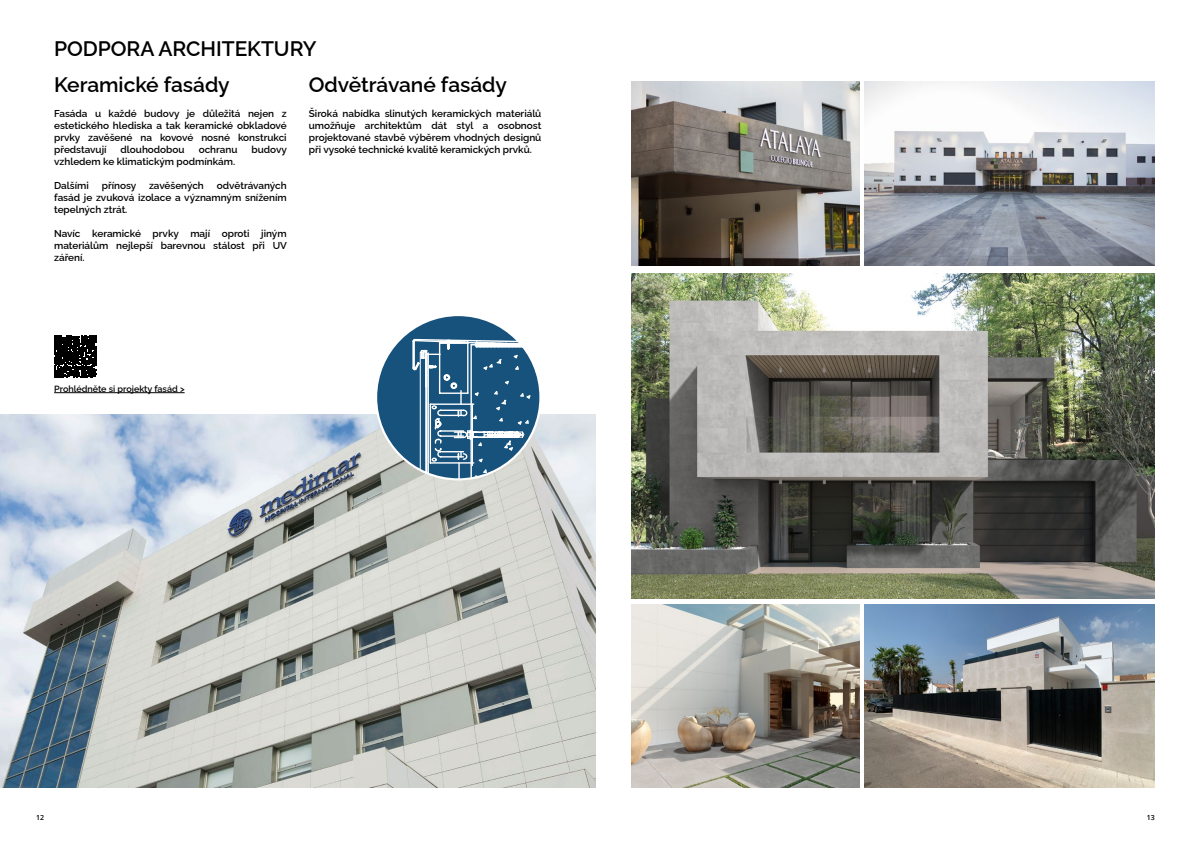
<style>
.page{position:relative;width:1191px;height:842px;background:#fff}
.page>*{position:absolute;margin:0;border:0;box-sizing:border-box;transform-origin:0 0}
.t1{font:600 21px "Raleway";letter-spacing:-.005em;color:#000}
.t2{font:600 10px/12px "Raleway";letter-spacing:-.005em;color:#000;text-align:justify}
.t3{font:600 9px "Raleway";letter-spacing:-.005em;color:#000}
.t4{font:600 7px "Open Sans";color:#000}
</style>
<div class="page">
<hr style="left:54px;top:392px;width:131px;height:1px;background:#000">
<svg style="left:55px;top:336px;width:41px;height:41px;background:#131313"></svg>
<img style="left:0;top:415px;width:595px;height:373px">
<img style="left:631px;top:273px;width:524px;height:325px">
<img style="left:631px;top:604px;width:228px;height:184px">
<img style="left:631px;top:82px;width:228px;height:184px">
<img style="left:865px;top:604px;width:290px;height:184px">
<img style="left:865px;top:82px;width:290px;height:184px">
<div style="left:376px;top:315px;width:164px;height:164px;background:#17527c;border-radius:50%"></div>
<hr style="left:542px;top:345px;width:1px;height:134px;background:#fff">
<svg style="left:376px;top:338px;width:164px;height:141px"></svg>
<h1 class="t1" style="left:54px;top:32px;width:264px">PODPORA ARCHITEKTURY</h1>
<h1 class="t1" style="left:54px;top:68px;width:177px">Keramické fasády</h1>
<h1 class="t1" style="left:309px;top:68px;width:200px">Odvětrávané fasády</h1>
<p class="t2" style="left:54px;top:107px;width:234px">Fasáda u každé budovy je důležitá nejen z estetického hlediska a tak keramické obkladové prvky zavěšené na kovové nosné konstrukci představují</p>
<p class="t2" style="left:309px;top:107px;width:234px">Široká nabídka slinutých keramických materiálů umožňuje architektům dát styl a osobnost projektované stavbě výběrem vhodných designů při vysoké technické kvalitě keramických prvků.</p>
<p class="t2" style="left:121px;top:143px;width:65px">dlouhodobou</p>
<p class="t2" style="left:199px;top:143px;width:40px">ochranu</p>
<p class="t2" style="left:252px;top:143px;width:37px">budovy</p>
<p class="t2" style="left:54px;top:155px;width:182px">vzhledem ke klimatickým podmínkám.</p>
<p class="t2" style="left:54px;top:179px;width:36px">Dalšími</p>
<p class="t2" style="left:102px;top:179px;width:36px">přínosy</p>
<p class="t2" style="left:149px;top:179px;width:56px">zavěšených</p>
<p class="t2" style="left:54px;top:179px;width:234px;text-indent:163px">odvětrávaných fasád je zvuková izolace a významným snížením tepelných ztrát.</p>
<p class="t2" style="left:54px;top:227px;width:234px">Navíc keramické prvky mají oproti jiným materiálům nejlepší barevnou stálost při UV záření.</p>
<p class="t3" style="left:54px;top:381px;width:132px">Prohlédněte si projekty fasád &gt;</p>
<p class="t4" style="left:36px;top:813px;width:9px">12</p>
<p class="t4" style="left:1147px;top:813px;width:9px">13</p>
</div>
